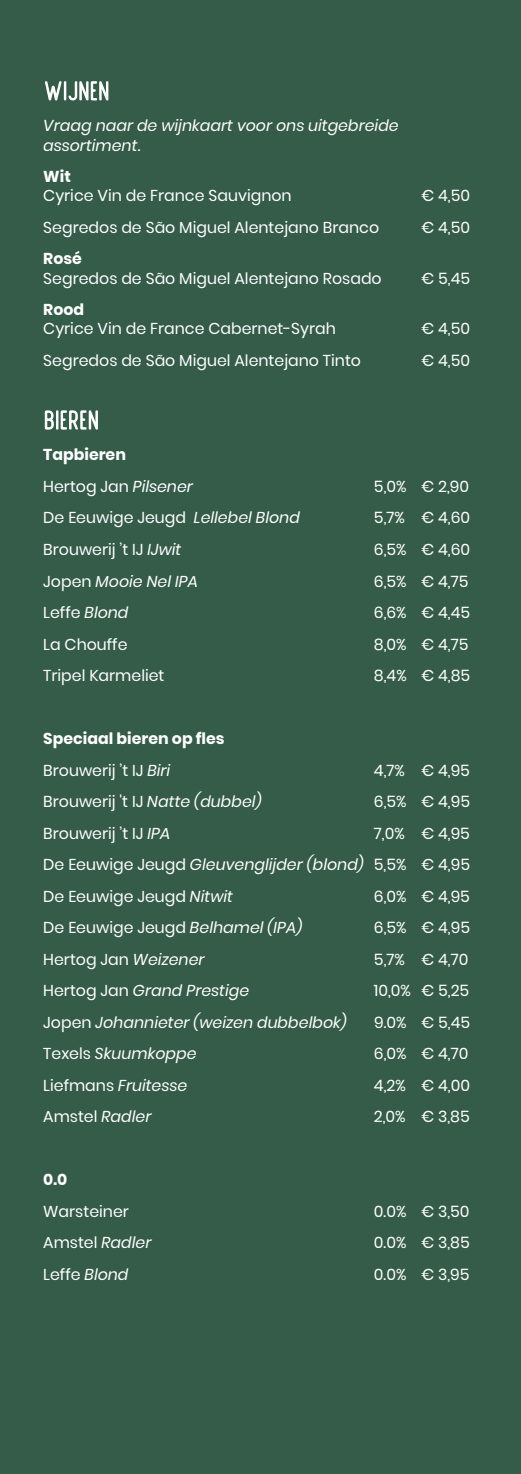
<style>
.page{position:relative;width:521px;height:1474px;background:#fff}
.page>*{position:absolute;margin:0;border:0;box-sizing:border-box;transform-origin:0 0}
.t1{font:15.75px/31.5px "Poppins";color:#fff;text-align:justify}
.t2{font:italic 15.75px/19.2px "Poppins";color:#fff}
.t3{font:700 15.75px/31.5px "Poppins";color:#fff}
.s1{font-weight:400}
.s2{font-weight:400;font-style:italic}
.s3{font-style:italic}
.s4{font-style:normal}
</style>
<div class="page">
<div style="left:0;top:0;width:521px;height:1473px;background:#345c49"></div>
<svg style="left:45px;top:81px;width:64px;height:20px"></svg>
<svg style="left:44px;top:410px;width:54px;height:20px"></svg>
<p class="t2" style="left:43px;top:116px;width:357px">Vraag naar de wijnkaart voor ons uitgebreide assortiment.</p>
<p class="t3" style="left:43px;top:161px;width:29px">Wit</p>
<p class="t1" style="left:43px;top:180px;width:250px">Cyrice Vin de France Sauvignon</p>
<p class="t1" style="left:421px;top:180px;width:50px">€ 4,50</p>
<p class="t1" style="left:43px;top:212px;width:337px">Segredos de São Miguel Alentejano Branco</p>
<p class="t1" style="left:421px;top:212px;width:50px">€ 4,50</p>
<p class="t3" style="left:43px;top:243px;width:40px">Rosé</p>
<p class="t1" style="left:43px;top:262px;width:340px">Segredos de São Miguel Alentejano Rosado</p>
<p class="t1" style="left:421px;top:262px;width:50px">€ 5,45</p>
<p class="t3" style="left:43px;top:294px;width:42px">Rood</p>
<p class="t1" style="left:43px;top:313px;width:294px">Cyrice Vin de France Cabernet-Syrah</p>
<p class="t1" style="left:421px;top:313px;width:50px">€ 4,50</p>
<p class="t1" style="left:43px;top:345px;width:319px">Segredos de São Miguel Alentejano Tinto</p>
<p class="t1" style="left:421px;top:345px;width:50px">€ 4,50</p>
<p class="t3" style="left:43px;top:439px;width:151px">Tapbieren<br><span class="s1">Hertog Jan</span> <span class="s2">Pilsener</span></p>
<p class="t1" style="left:374px;top:471px;width:97px">5,0% € 2,90</p>
<p class="t1" style="left:43px;top:502px;width:258px">De Eeuwige Jeugd <span class="s3">Lellebel Blond</span></p>
<p class="t1" style="left:374px;top:502px;width:98px">5,7% € 4,60</p>
<p class="t1" style="left:43px;top:534px;width:140px">Brouwerij ’t IJ <span class="s3">IJwit</span></p>
<p class="t1" style="left:374px;top:534px;width:98px">6,5% € 4,60</p>
<p class="t2" style="left:43px;top:571px;width:156px"><span class="s4">Jopen</span> Mooie Nel IPA</p>
<p class="t1" style="left:374px;top:565px;width:96px">6,5% € 4,75</p>
<p class="t1" style="left:43px;top:597px;width:87px">Leffe <span class="s3">Blond</span></p>
<p class="t1" style="left:374px;top:597px;width:98px">6,6% € 4,45</p>
<p class="t1" style="left:43px;top:628px;width:86px">La Chouffe</p>
<p class="t1" style="left:374px;top:628px;width:96px">8,0% € 4,75</p>
<p class="t1" style="left:43px;top:660px;width:123px">Tripel Karmeliet</p>
<p class="t1" style="left:374px;top:660px;width:98px">8,4% € 4,85</p>
<p class="t3" style="left:43px;top:723px;width:183px">Speciaal bieren op fles<br><span class="s1">Brouwerij ’t IJ</span> <span class="s2">Biri</span></p>
<p class="t1" style="left:374px;top:754px;width:98px">4,7% € 4,95</p>
<p class="t1" style="left:43px;top:786px;width:220px">Brouwerij 't IJ <span class="s3">Natte (dubbel)</span></p>
<p class="t1" style="left:374px;top:786px;width:98px">6,5% € 4,95</p>
<p class="t1" style="left:43px;top:817px;width:129px">Brouwerij ’t IJ <span class="s3">IPA</span></p>
<p class="t1" style="left:43px;top:817px;width:428px;text-indent:331px">7,0% € 4,95<br>De Eeuwige Jeugd <span class="s3">Gleuvenglijder (blond)</span> 5,5% € 4,95<br>De Eeuwige Jeugd <span class="s3">Nitwit</span></p>
<p class="t1" style="left:374px;top:880px;width:98px">6,0% € 4,95</p>
<p class="t1" style="left:43px;top:912px;width:261px">De Eeuwige Jeugd <span class="s3">Belhamel (IPA)</span></p>
<p class="t1" style="left:374px;top:912px;width:98px">6,5% € 4,95</p>
<p class="t1" style="left:43px;top:943px;width:163px">Hertog Jan <span class="s3">Weizener</span></p>
<p class="t1" style="left:374px;top:943px;width:96px">5,7% € 4,70</p>
<p class="t2" style="left:43px;top:981px;width:207px"><span class="s4">Hertog Jan</span> Grand Prestige</p>
<p class="t1" style="left:374px;top:975px;width:97px">10,0% € 5,25</p>
<p class="t2" style="left:43px;top:1012px;width:305px"><span class="s4">Jopen</span> Johannieter (weizen dubbelbok)</p>
<p class="t1" style="left:374px;top:1006px;width:97px">9.0% € 5,45</p>
<p class="t2" style="left:43px;top:1044px;width:155px"><span class="s4">Texels</span> Skuumkoppe</p>
<p class="t1" style="left:374px;top:1038px;width:96px">6,0% € 4,70</p>
<p class="t2" style="left:43px;top:1075px;width:145px"><span class="s4">Liefmans</span> Fruitesse</p>
<p class="t1" style="left:374px;top:1069px;width:98px">4,2% € 4,00</p>
<p class="t1" style="left:43px;top:1101px;width:110px">Amstel <span class="s3">Radler</span></p>
<p class="t1" style="left:374px;top:1101px;width:97px">2,0% € 3,85</p>
<p class="t3" style="left:43px;top:1164px;width:26px">0.0</p>
<p class="t1" style="left:43px;top:1195px;width:87px">Warsteiner</p>
<p class="t1" style="left:374px;top:1195px;width:97px">0.0% € 3,50</p>
<p class="t1" style="left:43px;top:1227px;width:110px">Amstel <span class="s3">Radler</span></p>
<p class="t1" style="left:374px;top:1227px;width:97px">0.0% € 3,85</p>
<p class="t1" style="left:43px;top:1258px;width:87px">Leffe <span class="s3">Blond</span></p>
<p class="t1" style="left:374px;top:1258px;width:97px">0.0% € 3,95</p>
</div>
